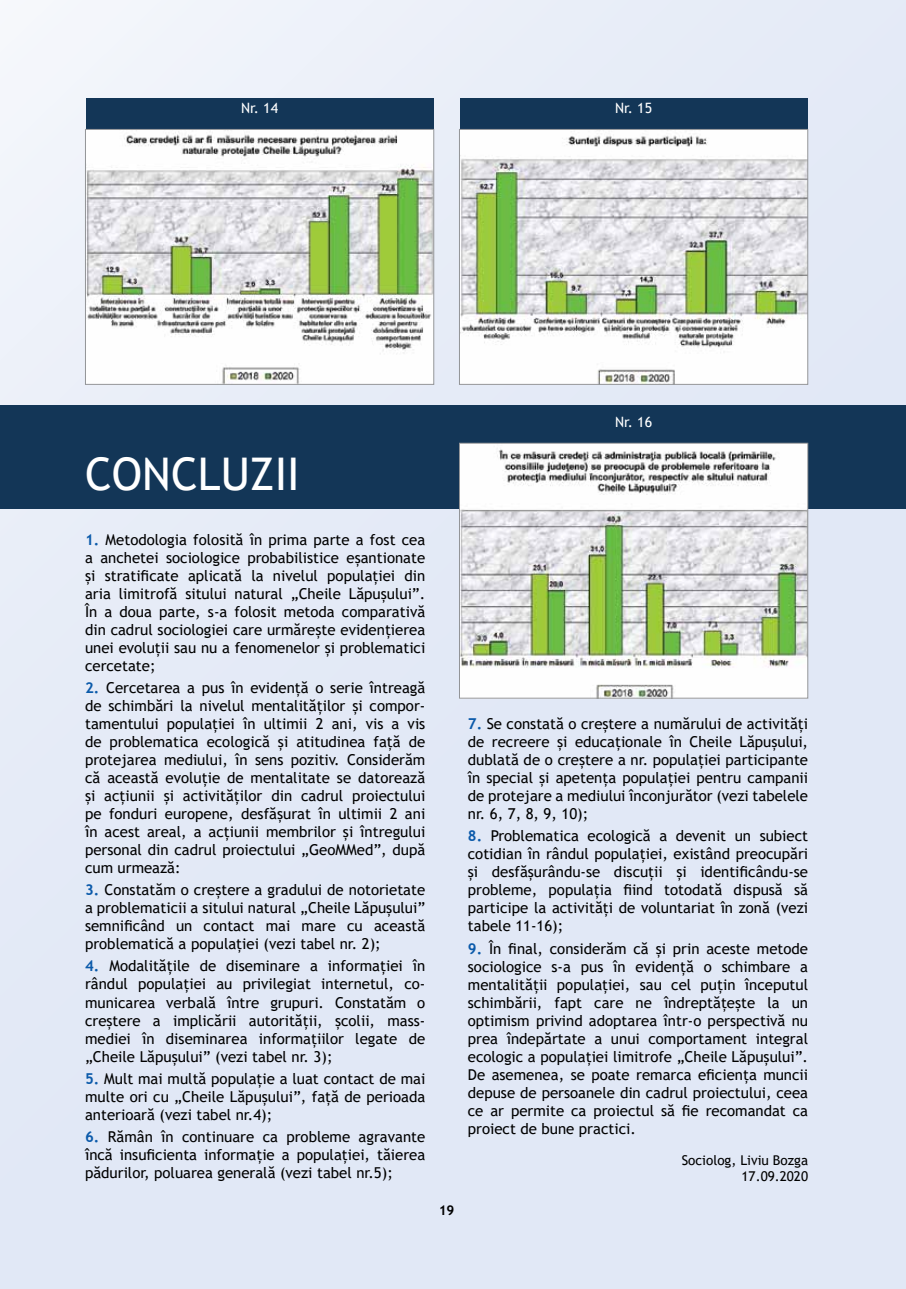
<style>
.page{position:relative;width:906px;height:1289px;background:#fff}
.page>*{position:absolute;margin:0;border:0;box-sizing:border-box;transform-origin:0 0}
.t1{font:45px "Trebuchet MS";color:#fff}
.t2{font:15px/18px "Trebuchet MS";color:#000;text-align:justify}
.t3{font:14.25px "Trebuchet MS";color:#fff}
.t4{font:13.5px/15.8px "Trebuchet MS";color:#000;text-align:right}
.t5{font:700 13.5px "Trebuchet MS";color:#000}
.s1{font-weight:700;color:#0b5aaa}
</style>
<div class="page">
<div style="left:0;top:0;width:906px;height:1288px;background:#e1e8f6"></div>
<div style="left:0;top:405px;width:906px;height:104px;background:#133657"></div>
<div style="left:460px;top:98px;width:347px;height:138px;background:#133657"></div>
<img style="left:461px;top:131px;width:345px;height:252px">
<div style="left:459px;top:129px;width:349px;height:256px;border:1px solid #939598"></div>
<div style="left:86px;top:98px;width:347px;height:138px;background:#133657"></div>
<img style="left:87px;top:131px;width:345px;height:252px">
<div style="left:85px;top:129px;width:349px;height:256px;border:1px solid #939598"></div>
<img style="left:461px;top:445px;width:345px;height:251px">
<div style="left:459px;top:443px;width:349px;height:255px;border:1px solid #939598"></div>
<p class="t3" style="left:241px;top:99px;width:39px">Nr. 14</p>
<p class="t3" style="left:615px;top:99px;width:39px">Nr. 15</p>
<h1 class="t1" style="left:85px;top:446px;width:216px">CONCLUZII</h1>
<p class="t3" style="left:615px;top:413px;width:39px">Nr. 16</p>
<p class="t2" style="left:85px;top:530px;width:342px"><span class="s1">1.</span> Metodologia folosită în prima parte a fost cea a anchetei sociologice probabilistice eșantionate și stratificate aplicată la nivelul populației din aria limitrofă sitului natural „Cheile Lăpușului”.<br>În a doua parte, s- a folosit metoda comparativă din cadrul sociologiei care urmărește evidențierea unei evoluții sau nu a fenomenelor și problematici cercetate;</p>
<p class="t2" style="left:85px;top:678px;width:342px"><span class="s1">2.</span> Cercetarea a pus în evidență o serie întreagă de schimbări la nivelul mentalităților și compor&shy;tamentului populației în ultimii 2 ani, vis a vis de problematica ecologică și atitudinea față de protejarea mediului, în sens pozitiv. Considerăm că această evoluție de mentalitate se datorează și acțiunii și activităților din cadrul proiectului pe fonduri europene, desfășurat în ultimii 2 ani în acest areal, a acțiunii membrilor și întregului personal din cadrul proiectului „GeoMMed”, după cum urmează:</p>
<p class="t2" style="left:85px;top:880px;width:342px"><span class="s1">3.</span> Constatăm o creștere a gradului de notorietate a problematicii a sitului natural „Cheile Lăpușului” semnificând un contact mai mare cu această problematică a populației (vezi tabel nr. 2);</p>
<p class="t2" style="left:85px;top:957px;width:342px;text-align:left"><span class="s1">4.</span> Modalitățile de diseminare a informației în rândul populației au privilegiat internetul, co&shy;municarea verbală între grupuri. Constatăm o creștere a implicării autorității, școlii, mass&shy;mediei în diseminarea informațiilor legate de „Cheile Lăpușului” (vezi tabel nr. 3);</p>
<p class="t2" style="left:85px;top:1069px;width:342px"><span class="s1">5.</span> Mult mai multă populație a luat contact de mai multe ori cu „Cheile Lăpușului”, față de perioada anterioară (vezi tabel nr.4);</p>
<p class="t2" style="left:85px;top:1127px;width:342px"><span class="s1">6.</span> Rămân în continuare ca probleme agravante încă insuficienta informație a populației, tăierea pădurilor, poluarea generală (vezi tabel nr.5);</p>
<p class="t5" style="left:439px;top:1201px;width:17px">19</p>
<p class="t2" style="left:468px;top:714px;width:342px"><span class="s1">7.</span> Se constată o creștere a numărului de activități de recreere și educaționale în Cheile Lăpușului, dublată de o creștere a nr. populației participante în special și apetența populației pentru campanii de protejare a mediului înconjurător (vezi tabelele nr. 6, 7, 8, 9, 10);</p>
<p class="t2" style="left:468px;top:826px;width:342px"><span class="s1">8.</span> Problematica ecologică a devenit un subiect cotidian în rândul populației, existând preocupări și desfășurându-se discuții și identificându-se probleme, populația fiind totodată dispusă să participe la activități de voluntariat în zonă (vezi tabele 11- 16);</p>
<p class="t2" style="left:468px;top:939px;width:342px"><span class="s1">9.</span> În final, considerăm că și prin aceste metode sociologice s-a pus în evidență o schimbare a mentalității populației, sau cel puțin începutul schimbării, fapt care ne îndreptățește la un optimism privind adoptarea într- o perspectivă nu prea îndepărtate a unui comportament integral ecologic a populației limitrofe „Cheile Lăpușului”.<br>De asemenea, se poate remarca eficiența muncii depuse de persoanele din cadrul proiectului, ceea ce ar permite ca proiectul să fie recomandat ca proiect de bune practici.</p>
<p class="t4" style="left:682px;top:1152px;width:128px">Sociolog, Liviu Bozga<br>17.09.2020</p>
</div>
